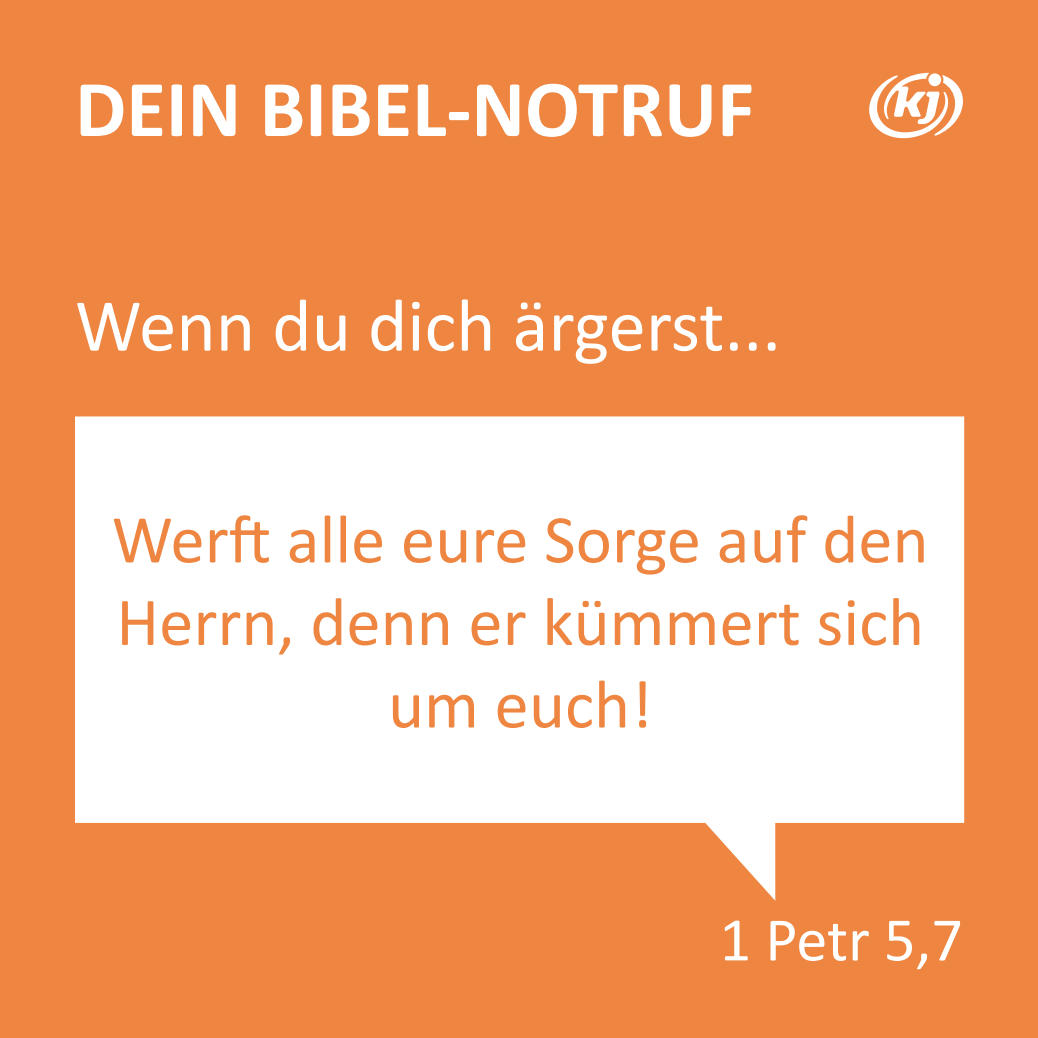
<style>
.page{position:relative;width:1038px;height:1038px;background:#ee8540}
.page>*{position:absolute;margin:0;border:0;box-sizing:border-box;transform-origin:0 0}
.t1{font:700 81.25px "Calibri";color:#fff}
.t2{font:75px "Calibri";color:#fff}
.t3{font:68.75px/82.5px "Calibri";color:#ee8540;text-align:center}
.t4{font:62.5px "Calibri";color:#fff}
</style>
<div class="page">
<svg style="left:869px;top:73px;width:94px;height:66px"></svg>
<svg style="left:75px;top:416px;width:889px;height:485px"></svg>
<p class="t1" style="left:75px;top:52px;width:681px">DEIN BIBEL-NOTRUF</p>
<p class="t2" style="left:75px;top:273px;width:707px">Wenn du dich ärgerst...</p>
<p class="t3" style="left:112px;top:496px;width:818px">Werft alle eure Sorge auf den<br>Herrn, denn er kümmert sich um euch!</p>
<p class="t4" style="left:719px;top:896px;width:245px">1 Petr 5,7</p>
</div>
